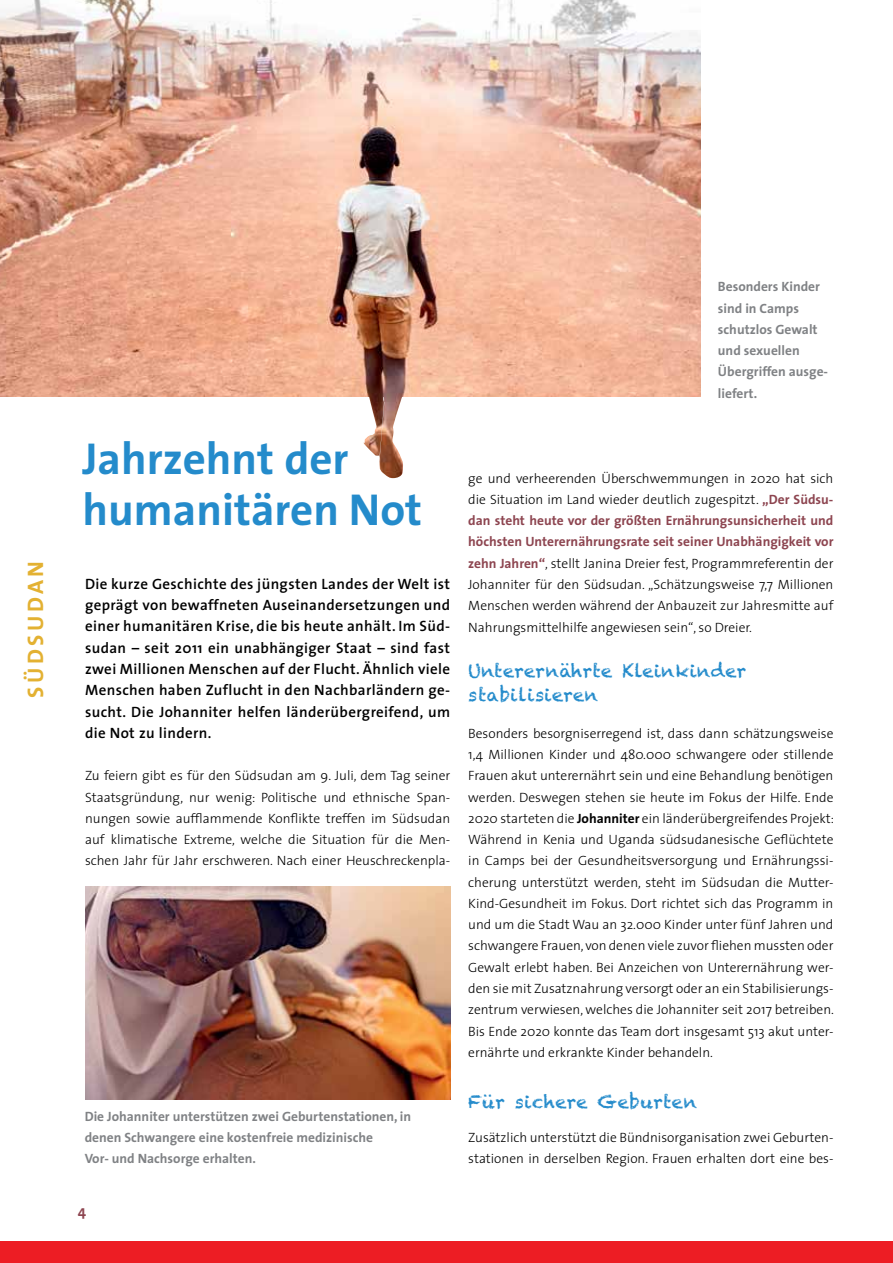
<style>
.page{position:relative;width:893px;height:1263px;background:#fff}
.page>*{position:absolute;margin:0;border:0;box-sizing:border-box;transform-origin:0 0}
.t1{font:700 45px/51px "The Sans";color:#248bcb}
.t2{font:700 22.5px "The Sans";letter-spacing:.15em;color:#e3b132}
.t3{font:18px/24px "Chalkduster";letter-spacing:.025em;color:#248bcb}
.t4{font:600 15px/21.3px "The Sans";letter-spacing:.025em;color:#000;text-align:justify}
.t5{font:700 15px "The Sans";color:#8d4550}
.t6{font:300 13.5px/21.3px "The Sans";color:#000;text-align:justify}
.t7{font:700 13.5px/21.3px "The Sans";color:#808285}
.s1{font-weight:700;color:#8d4550}
.s2{font-weight:700}
</style>
<div class="page">
<div style="left:0;top:1242px;width:893px;height:21px;background:#ed1d24"></div>
<img style="left:85px;top:887px;width:365px;height:212px">
<img style="left:0;top:0;width:700px;height:397px">
<img style="left:361px;top:378px;width:44px;height:100px">
<h2 class="t2" style="left:17px;top:698px;width:138px;rotate:-90deg">SÜDSUDAN</h2>
<h1 class="t1" style="left:83px;top:432px;width:341px">Jahrzehnt der humanitären Not</h1>
<p class="t4" style="left:85px;top:573px;width:367px">Die kurze Geschichte des jüngsten Landes der Welt ist geprägt von bewaffneten Auseinandersetzungen und einer humanitären Krise, die bis heute anhält. Im Süd&shy;sudan – seit 2011 ein unabhängiger Staat – sind fast zwei Millionen Menschen auf der Flucht. Ähnlich viele Menschen haben Zuflucht in den Nachbarländern ge&shy;sucht. Die Johanniter helfen länderübergreifend, um die Not zu lindern.</p>
<p class="t6" style="left:85px;top:765px;width:367px">Zu feiern gibt es für den Südsudan am 9. Juli, dem Tag seiner Staatsgründung, nur wenig: Politische und ethnische Span&shy;nungen sowie aufflammende Konflikte treffen im Südsudan auf klimatische Extreme, welche die Situation für die Men&shy;schen Jahr für Jahr erschweren. Nach einer Heuschreckenpla-</p>
<p class="t7" style="left:85px;top:1105px;width:328px">Die Johanniter unterstützen zwei Geburtenstationen, in denen Schwangere eine kostenfreie medizinische<br>Vor- und Nachsorge erhalten.</p>
<p class="t5" style="left:78px;top:1199px;width:10px">4</p>
<p class="t7" style="left:718px;top:276px;width:112px">Besonders Kinder sind in Camps schutzlos Gewalt und sexuellen<br>Übergriffen ausge&shy;liefert.</p>
<p class="t6" style="left:468px;top:467px;width:367px">ge und verheerenden Überschwemmungen in 2020 hat sich die Situation im Land wieder deutlich zugespitzt. <span class="s1">„Der Südsu&shy;dan steht heute vor der größten Ernährungsunsicherheit und höchsten Unterernährungsrate seit seiner Unabhängigkeit vor zehn Jahren“</span>, stellt Janina Dreier fest, Programmreferentin der Johanniter für den Südsudan. „Schätzungsweise 7,7 Millionen Menschen werden während der Anbauzeit zur Jahresmitte auf Nahrungsmittelhilfe angewiesen sein“, so Dreier.</p>
<h3 class="t3" style="left:468px;top:658px;width:280px">Unterernährte Kleinkinder stabilisieren</h3>
<p class="t6" style="left:468px;top:722px;width:367px;text-align:left">Besonders besorgniserregend ist, dass dann schätzungsweise 1,4 Millionen Kinder und 480.000 schwangere oder stillende Frauen akut unterernährt sein und eine Behandlung benötigen werden. Deswegen stehen sie heute im Fokus der Hilfe. Ende 2020 starteten die <span class="s2">Johanniter</span> ein länderübergreifendes Projekt:<br>Während in Kenia und Uganda südsudanesische Geflüchtete in Camps bei der Gesundheitsversorgung und Ernährungssi&shy;cherung unterstützt werden, steht im Südsudan die Mutter-Kind-Gesundheit im Fokus. Dort richtet sich das Programm in und um die Stadt Wau an 32.000 Kinder unter fünf Jahren und schwangere Frauen, von denen viele zuvor fliehen mussten oder Gewalt erlebt haben. Bei Anzeichen von Unterernährung wer&shy;den sie mit Zusatznahrung versorgt oder an ein Stabilisierungs&shy;zentrum verwiesen, welches die Johanniter seit 2017 betreiben.<br>Bis Ende 2020 konnte das Team dort insgesamt 513 akut unter&shy;ernährte und erkrankte Kinder behandeln.</p>
<h3 class="t3" style="left:468px;top:1090px;width:230px">Für sichere Geburten</h3>
<p class="t6" style="left:468px;top:1126px;width:367px">Zusätzlich unterstützt die Bündnisorganisation zwei Geburten&shy;stationen in derselben Region. Frauen erhalten dort eine bes-</p>
</div>
